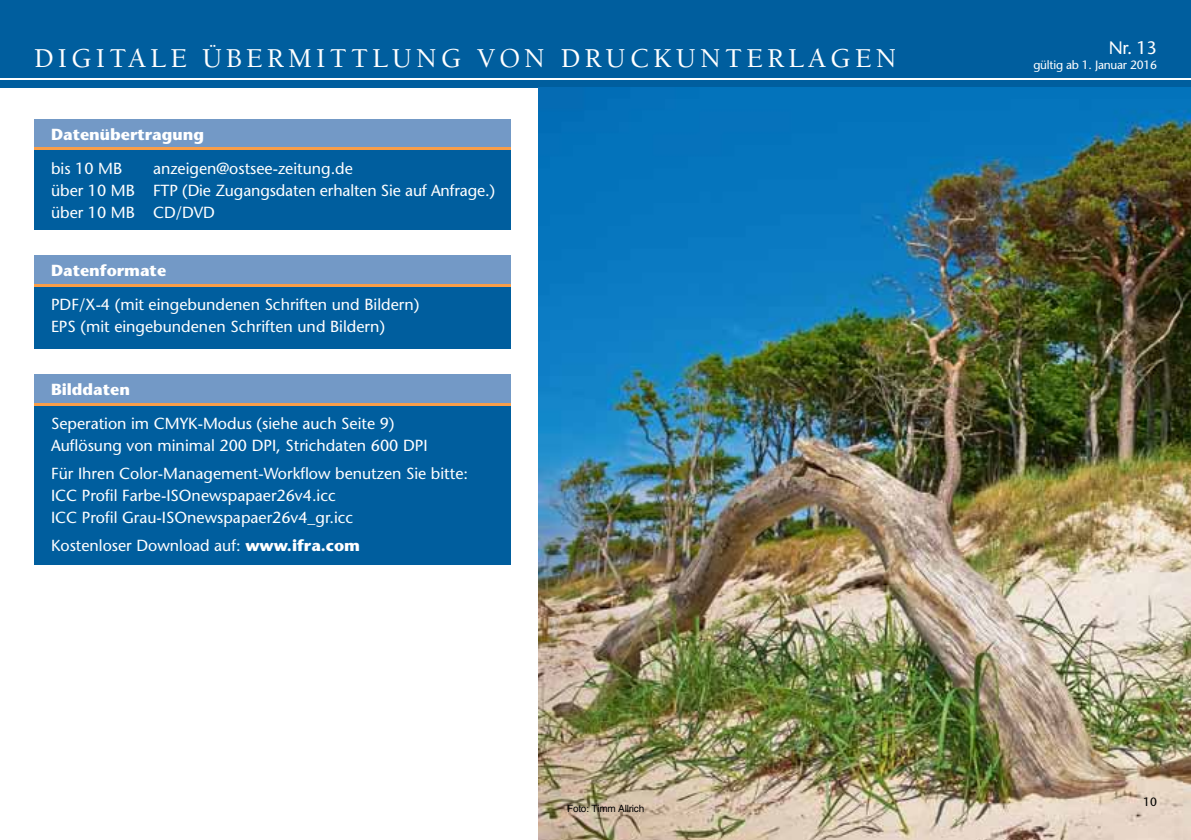
<style>
.page{position:relative;width:1191px;height:840px;background:#fff}
.page>*{position:absolute;margin:0;border:0;box-sizing:border-box;transform-origin:0 0}
.t1{font:500 28px "Berkeley";letter-spacing:.15em;color:#fff}
.t2{font:18px "Stone Sans";color:#fff}
.t3{font:16px/22px "Stone Sans";color:#fff}
.t4{font:700 16px "Stone Sans";color:#fff}
.t5{font:12px "Stone Sans";letter-spacing:-.02em;color:#fff}
.t6{font:12px "Stone Sans";color:#000}
.t7{font:10px "Helvetica";letter-spacing:-.02em;color:#000}
.s1{font-weight:700}
</style>
<div class="page">
<div style="left:0;top:0;width:1191px;height:88px;background:#005e9e"></div>
<hr style="left:0;top:78px;width:1191px;height:2px;background:#fff">
<img style="left:539px;top:88px;width:652px;height:751px">
<div style="left:34px;top:119px;width:476px;height:28px;background:#7399c6"></div>
<div style="left:34px;top:255px;width:476px;height:28px;background:#7399c6"></div>
<div style="left:34px;top:374px;width:476px;height:29px;background:#7399c6"></div>
<div style="left:34px;top:150px;width:476px;height:80px;background:#005e9e"></div>
<div style="left:34px;top:286px;width:476px;height:63px;background:#005e9e"></div>
<div style="left:34px;top:405px;width:476px;height:159px;background:#005e9e"></div>
<hr style="left:34px;top:147px;width:476px;height:3px;background:#f99e49">
<hr style="left:34px;top:283px;width:476px;height:3px;background:#f99e49">
<hr style="left:34px;top:403px;width:476px;height:2px;background:#f99e49">
<h1 class="t1" style="left:34px;top:44px;width:864px">DIGITALE ÜBERMITTLUNG VON DRUCK UNTERLAGEN</h1>
<p class="t4" style="left:51px;top:124px;width:154px">Datenübertragung</p>
<p class="t3" style="left:51px;top:157px;width:445px;text-indent:102px">anzeigen@ostsee-zeitung.de<br>über 10 MB FTP (Die Zugangsdaten erhalten Sie auf Anfrage.) über 10 MB CD/DVD</p>
<p class="t3" style="left:51px;top:157px;width:73px">bis 10 MB</p>
<p class="t4" style="left:51px;top:260px;width:117px">Datenformate</p>
<p class="t3" style="left:51px;top:293px;width:370px">PDF/X-4 (mit eingebundenen Schriften und Bildern)<br>EPS (mit eingebundenen Schriften und Bildern)</p>
<p class="t4" style="left:51px;top:380px;width:80px">Bilddaten</p>
<p class="t3" style="left:51px;top:412px;width:378px">Seperation im CMYK-Modus (siehe auch Seite 9)<br>Auflösung von minimal 200 DPI, Strichdaten 600 DPI</p>
<p class="t3" style="left:51px;top:462px;width:418px">Für Ihren Color-Management-Workflow benutzen Sie bitte:<br>ICC Profil Farbe-ISOnewspapaer26v4.icc<br>ICC Profil Grau-ISOnewspapaer26v4_gr.icc</p>
<p class="t3" style="left:51px;top:533px;width:311px">Kostenloser Download auf: <span class="s1">www.ifra.com</span></p>
<p class="t7" style="left:567px;top:802px;width:79px">Foto: Timm Allrich</p>
<p class="t2" style="left:1108px;top:37px;width:50px">Nr. 13</p>
<p class="t5" style="left:1033px;top:57px;width:125px">gültig ab 1. Januar 2016</p>
<p class="t6" style="left:1143px;top:794px;width:15px">10</p>
</div>
